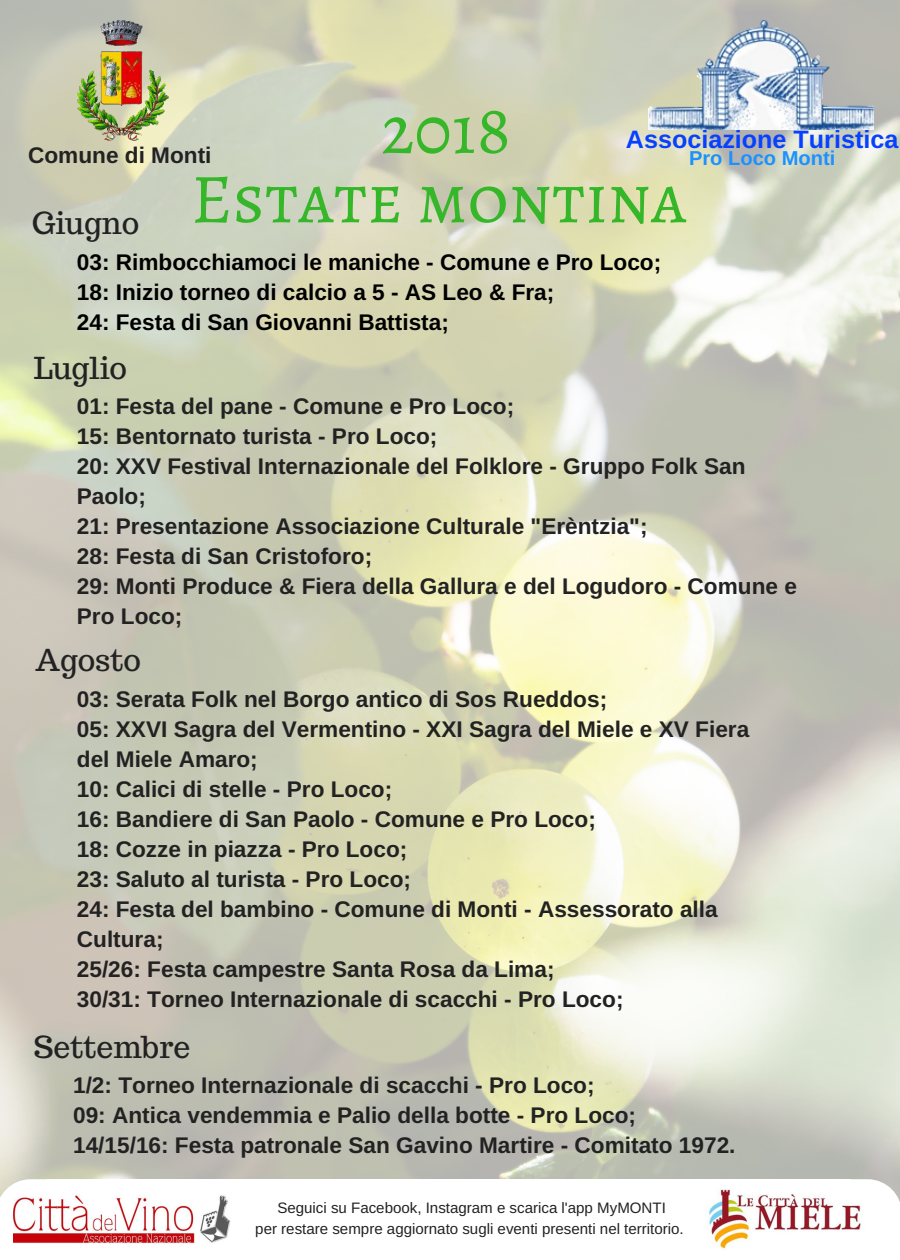
<style>
.page{position:relative;width:900px;height:1260px;background:#fff}
.page>*{position:absolute;margin:0;border:0;box-sizing:border-box;transform-origin:0 0}
.t1{font:70.5px "Alegreya SC";color:#35b729}
.t2{font:30.25px "Trocchi";color:#222}
.t3{font:700 25.25px "Arimo";color:#0840ff}
.t4{font:700 22.75px/30px "Arimo";color:#222}
.t5{font:700 22.75px/30px "Arimo";color:#000}
.t6{font:700 20px "Arimo";color:#1c91ff}
.t7{font:15px/20.5px "Arimo";color:#222;text-align:center}
</style>
<div class="page">
<img style="left:0;top:0;width:900px;height:1179px">
<svg style="left:0;top:1179px;width:47px;height:19px"></svg>
<svg style="left:851px;top:1179px;width:49px;height:23px"></svg>
<img style="left:708px;top:1189px;width:156px;height:60px">
<img style="left:13px;top:1194px;width:218px;height:49px">
<img style="left:77px;top:21px;width:92px;height:120px">
<img style="left:649px;top:21px;width:225px;height:108px">
<p class="t4" style="left:28px;top:140px;width:185px">Comune di Monti</p>
<h1 class="t1" style="left:381px;top:81px;width:131px">2018</h1>
<p class="t3" style="left:626px;top:125px;width:274px">Associazione Turistica</p>
<p class="t6" style="left:689px;top:147px;width:148px">Pro Loco Monti</p>
<h1 class="t1" style="left:191px;top:151px;width:497px">Estate montina</h1>
<p class="t5" style="left:77px;top:247px;width:586px">03: Rimbocchiamoci le maniche - Comune e Pro Loco;<br>18: Inizio torneo di calcio a 5 - AS Leo &amp; Fra;<br>24: Festa di San Giovanni Battista;</p>
<h2 class="t2" style="left:34px;top:348px;width:95px">Luglio</h2>
<p class="t4" style="left:77px;top:391px;width:722px">01: Festa del pane - Comune e Pro Loco;<br>15: Bentornato turista - Pro Loco;<br>20: XXV Festival Internazionale del Folklore - Gruppo Folk San Paolo;<br>21: Presentazione Associazione Culturale "Erèntzia";<br>28: Festa di San Cristoforo;<br>29: Monti Produce &amp; Fiera della Gallura e del Logudoro - Comune e Pro Loco;</p>
<h2 class="t2" style="left:36px;top:640px;width:107px">Agosto</h2>
<p class="t4" style="left:77px;top:684px;width:674px">03: Serata Folk nel Borgo antico di Sos Rueddos;<br>05: XXVI Sagra del Vermentino - XXI Sagra del Miele e XV Fiera del Miele Amaro;<br>10: Calici di stelle - Pro Loco;<br>16: Bandiere di San Paolo - Comune e Pro Loco;<br>18: Cozze in piazza - Pro Loco;<br>23: Saluto al turista - Pro Loco;<br>24: Festa del bambino - Comune di Monti - Assessorato alla Cultura;<br>25/26: Festa campestre Santa Rosa da Lima;<br>30/31: Torneo Internazionale di scacchi - Pro Loco;</p>
<h2 class="t2" style="left:34px;top:1027px;width:158px">Settembre</h2>
<p class="t4" style="left:73px;top:1070px;width:664px">1/2: Torneo Internazionale di scacchi - Pro Loco;<br>09: Antica vendemmia e Palio della botte - Pro Loco;<br>14/15/16: Festa patronale San Gavino Martire - Comitato 1972.</p>
<h2 class="t2" style="left:32px;top:204px;width:109px">Giugno</h2>
<p class="t7" style="left:255px;top:1198px;width:430px">Seguici su Facebook, Instagram e scarica l'app MyMONTI<br>per restare sempre aggiornato sugli eventi presenti nel territorio.</p>
</div>
